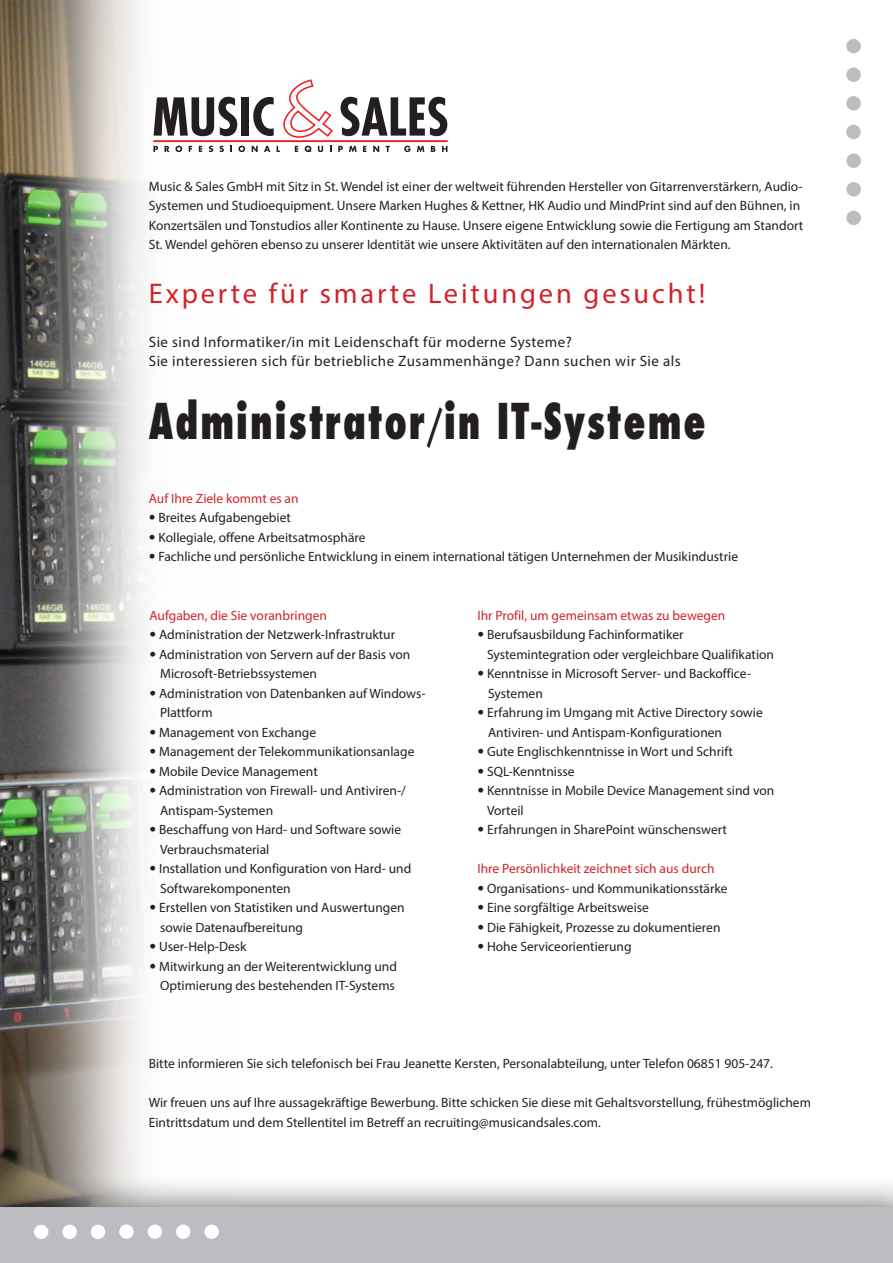
<style>
.page{position:relative;width:893px;height:1263px;background:#fff}
.page>*{position:absolute;margin:0;border:0;box-sizing:border-box;transform-origin:0 0}
.t1{font:800 condensed 48px "Futura";letter-spacing:.05em;color:#231f20;scale:.85 1}
.t2{font:28.5px "Myriad Pro";letter-spacing:.1em;color:#d1232a}
.t3{font:15px/19.5px "Myriad Pro";letter-spacing:.03em;color:#231f20}
.t4{font:13.5px/19.5px "Myriad Pro";color:#231f20}
.t5{font:13.5px "Myriad Pro";color:#d1232a}
.s1{font-size:38.4px}
.s2{font-family:"Helvetica Neue LT Std";font-weight:800}
</style>
<div class="page">
<img style="left:0;top:0;width:238px;height:1174px">
<div style="left:0;top:1174px;width:893px;height:89px;background:#231f20;opacity:.75"></div>
<div style="left:0;top:1208px;width:893px;height:55px;background:#bcbdc0"></div>
<div style="left:846px;top:39px;width:15px;height:14px;background:#bcbdc0;border-radius:50%"></div>
<div style="left:846px;top:67px;width:15px;height:15px;background:#bcbdc0;border-radius:50%"></div>
<div style="left:846px;top:96px;width:15px;height:15px;background:#bcbdc0;border-radius:50%"></div>
<div style="left:846px;top:125px;width:15px;height:14px;background:#bcbdc0;border-radius:50%"></div>
<div style="left:846px;top:153px;width:15px;height:15px;background:#bcbdc0;border-radius:50%"></div>
<div style="left:846px;top:182px;width:15px;height:15px;background:#bcbdc0;border-radius:50%"></div>
<div style="left:846px;top:211px;width:15px;height:14px;background:#bcbdc0;border-radius:50%"></div>
<div style="left:204px;top:1224px;width:15px;height:15px;background:#fff;border-radius:50%"></div>
<div style="left:176px;top:1224px;width:14px;height:15px;background:#fff;border-radius:50%"></div>
<div style="left:148px;top:1224px;width:14px;height:15px;background:#fff;border-radius:50%"></div>
<div style="left:119px;top:1224px;width:15px;height:15px;background:#fff;border-radius:50%"></div>
<div style="left:91px;top:1224px;width:14px;height:15px;background:#fff;border-radius:50%"></div>
<div style="left:62px;top:1224px;width:15px;height:15px;background:#fff;border-radius:50%"></div>
<div style="left:34px;top:1224px;width:14px;height:15px;background:#fff;border-radius:50%"></div>
<hr style="left:153px;top:140px;width:295px;height:2px;background:#ee1d23">
<svg style="left:283px;top:79px;width:50px;height:59px"></svg>
<svg style="left:341px;top:97px;width:106px;height:39px"></svg>
<svg style="left:154px;top:97px;width:83px;height:39px"></svg>
<div style="left:242px;top:97px;width:7px;height:39px;background:#231f20"></div>
<svg style="left:253px;top:97px;width:21px;height:39px"></svg>
<svg style="left:153px;top:146px;width:5px;height:6px"></svg>
<svg style="left:165px;top:146px;width:17px;height:6px"></svg>
<svg style="left:189px;top:146px;width:3px;height:6px"></svg>
<svg style="left:199px;top:146px;width:3px;height:6px"></svg>
<svg style="left:209px;top:146px;width:4px;height:6px"></svg>
<svg style="left:219px;top:146px;width:5px;height:6px"></svg>
<svg style="left:230px;top:146px;width:2px;height:6px"></svg>
<svg style="left:238px;top:146px;width:7px;height:6px"></svg>
<svg style="left:252px;top:146px;width:6px;height:6px"></svg>
<svg style="left:264px;top:146px;width:6px;height:6px"></svg>
<svg style="left:277px;top:146px;width:3px;height:6px"></svg>
<svg style="left:295px;top:146px;width:3px;height:6px"></svg>
<svg style="left:305px;top:146px;width:7px;height:6px"></svg>
<svg style="left:318px;top:146px;width:5px;height:6px"></svg>
<svg style="left:338px;top:146px;width:5px;height:6px"></svg>
<svg style="left:349px;top:146px;width:8px;height:6px"></svg>
<svg style="left:363px;top:146px;width:3px;height:6px"></svg>
<svg style="left:373px;top:146px;width:6px;height:6px"></svg>
<svg style="left:386px;top:146px;width:4px;height:6px"></svg>
<svg style="left:404px;top:146px;width:7px;height:6px"></svg>
<svg style="left:417px;top:146px;width:7px;height:6px"></svg>
<svg style="left:431px;top:146px;width:4px;height:6px"></svg>
<svg style="left:442px;top:146px;width:5px;height:6px"></svg>
<p class="t4" style="left:149px;top:176px;width:656px">Music &amp; Sales GmbH mit Sitz in St. Wendel ist einer der weltweit führenden Hersteller von Gitarrenverstärkern, Audio-Systemen und Studioequipment. Unsere Marken Hughes &amp; Kettner, HK Audio und MindPrint sind auf den Bühnen, in Konzertsälen und Tonstudios aller Kontinente zu Hause. Unsere eigene Entwicklung sowie die Fertigung am Standort St. Wendel gehören ebenso zu unserer Identität wie unsere Aktivitäten auf den internationalen Märkten.</p>
<p class="t2" style="left:149px;top:276px;width:558px">Experte für smarte Leitungen gesucht!</p>
<p class="t3" style="left:149px;top:331px;width:533px">Sie sind Informatiker/in mit Leidenschaft für moderne Systeme?<br>Sie interessieren sich für betriebliche Zusammenhänge? Dann suchen wir Sie als</p>
<p class="t1" style="left:149px;top:388px;width:657px">Administrator<span class="s1">/</span>in IT-Systeme</p>
<p class="t5" style="left:149px;top:490px;width:151px">Auf Ihre Ziele kommt es an</p>
<p class="t4" style="left:149px;top:508px;width:144px"><span class="s2">•</span> Breites Aufgabengebiet</p>
<p class="t4" style="left:149px;top:527px;width:218px"><span class="s2">•</span> Kollegiale, offene Arbeitsatmosphäre</p>
<p class="t4" style="left:149px;top:547px;width:591px"><span class="s2">•</span> Fachliche und persönliche Entwicklung in einem international tätigen Unternehmen der Musikindustrie</p>
<p class="t5" style="left:149px;top:607px;width:179px">Aufgaben, die Sie voranbringen</p>
<p class="t4" style="left:149px;top:625px;width:247px"><span class="s2">•</span> Administration der Netzwerk-Infrastruktur</p>
<p class="t4" style="left:160px;top:644px;width:252px;text-indent:-11px"><span class="s2">•</span> Administration von Servern auf der Basis von<br>Microsoft-Betriebssystemen</p>
<p class="t4" style="left:160px;top:683px;width:267px;text-indent:-11px"><span class="s2">•</span> Administration von Datenbanken auf Windows-<br>Plattform</p>
<p class="t4" style="left:149px;top:722px;width:168px"><span class="s2">•</span> Management von Exchange</p>
<p class="t4" style="left:149px;top:742px;width:266px"><span class="s2">•</span> Management der Telekommunikationsanlage</p>
<p class="t4" style="left:149px;top:761px;width:170px"><span class="s2">•</span> Mobile Device Management</p>
<p class="t4" style="left:160px;top:781px;width:247px;text-indent:-11px"><span class="s2">•</span> Administration von Firewall- und Antiviren-/<br>Antispam-Systemen</p>
<p class="t4" style="left:160px;top:820px;width:243px;text-indent:-11px"><span class="s2">•</span> Beschaffung von Hard- und Software sowie<br>Verbrauchsmaterial</p>
<p class="t4" style="left:160px;top:859px;width:253px;text-indent:-11px"><span class="s2">•</span> Installation und Konfiguration von Hard- und<br>Softwarekomponenten</p>
<p class="t4" style="left:160px;top:898px;width:246px;text-indent:-11px"><span class="s2">•</span> Erstellen von Statistiken und Auswertungen sowie Datenaufbereitung</p>
<p class="t4" style="left:149px;top:937px;width:99px"><span class="s2">•</span> User-Help-Desk</p>
<p class="t4" style="left:149px;top:956px;width:249px;text-align:right"><span class="s2">•</span> Mitwirkung an der Weiterentwicklung und<br>Optimierung des bestehenden IT-Systems</p>
<p class="t5" style="left:477px;top:607px;width:249px">Ihr Profil, um gemeinsam etwas zu bewegen</p>
<p class="t4" style="left:487px;top:625px;width:289px;text-indent:-10px"><span class="s2">•</span> Berufsausbildung Fachinformatiker<br>Systemintegration oder vergleichbare Qualifikation</p>
<p class="t4" style="left:488px;top:664px;width:265px;text-indent:-11px"><span class="s2">•</span> Kenntnisse in Microsoft Server- und Backoffice-<br>Systemen</p>
<p class="t4" style="left:488px;top:703px;width:276px;text-indent:-11px"><span class="s2">•</span> Erfahrung im Umgang mit Active Directory sowie<br>Antiviren- und Antispam-Konfigurationen</p>
<p class="t4" style="left:477px;top:742px;width:257px"><span class="s2">•</span> Gute Englischkenntnisse in Wort und Schrift</p>
<p class="t4" style="left:477px;top:761px;width:99px"><span class="s2">•</span> SQL-Kenntnisse</p>
<p class="t4" style="left:487px;top:781px;width:289px;text-indent:-10px"><span class="s2">•</span> Kenntnisse in Mobile Device Management sind von<br>Vorteil</p>
<p class="t4" style="left:477px;top:820px;width:251px"><span class="s2">•</span> Erfahrungen in SharePoint wünschenswert</p>
<p class="t5" style="left:477px;top:860px;width:239px">Ihre Persönlichkeit zeichnet sich aus durch</p>
<p class="t4" style="left:477px;top:878px;width:252px"><span class="s2">•</span> Organisations- und Kommunikationsstärke</p>
<p class="t4" style="left:477px;top:898px;width:173px"><span class="s2">•</span> Eine sorgfältige Arbeitsweise</p>
<p class="t4" style="left:477px;top:917px;width:245px"><span class="s2">•</span> Die Fähigkeit, Prozesse zu dokumentieren</p>
<p class="t4" style="left:477px;top:937px;width:156px"><span class="s2">•</span> Hohe Serviceorientierung</p>
<p class="t4" style="left:149px;top:1054px;width:626px">Bitte informieren Sie sich telefonisch bei Frau Jeanette Kersten, Personalabteilung, unter Telefon 06851 905-247.</p>
<p class="t4" style="left:149px;top:1093px;width:664px">Wir freuen uns auf Ihre aussagekräftige Bewerbung. Bitte schicken Sie diese mit Gehaltsvorstellung, frühestmöglichem<br>Eintrittsdatum und dem Stellentitel im Betreff an recruiting@musicandsales.com.</p>
</div>
